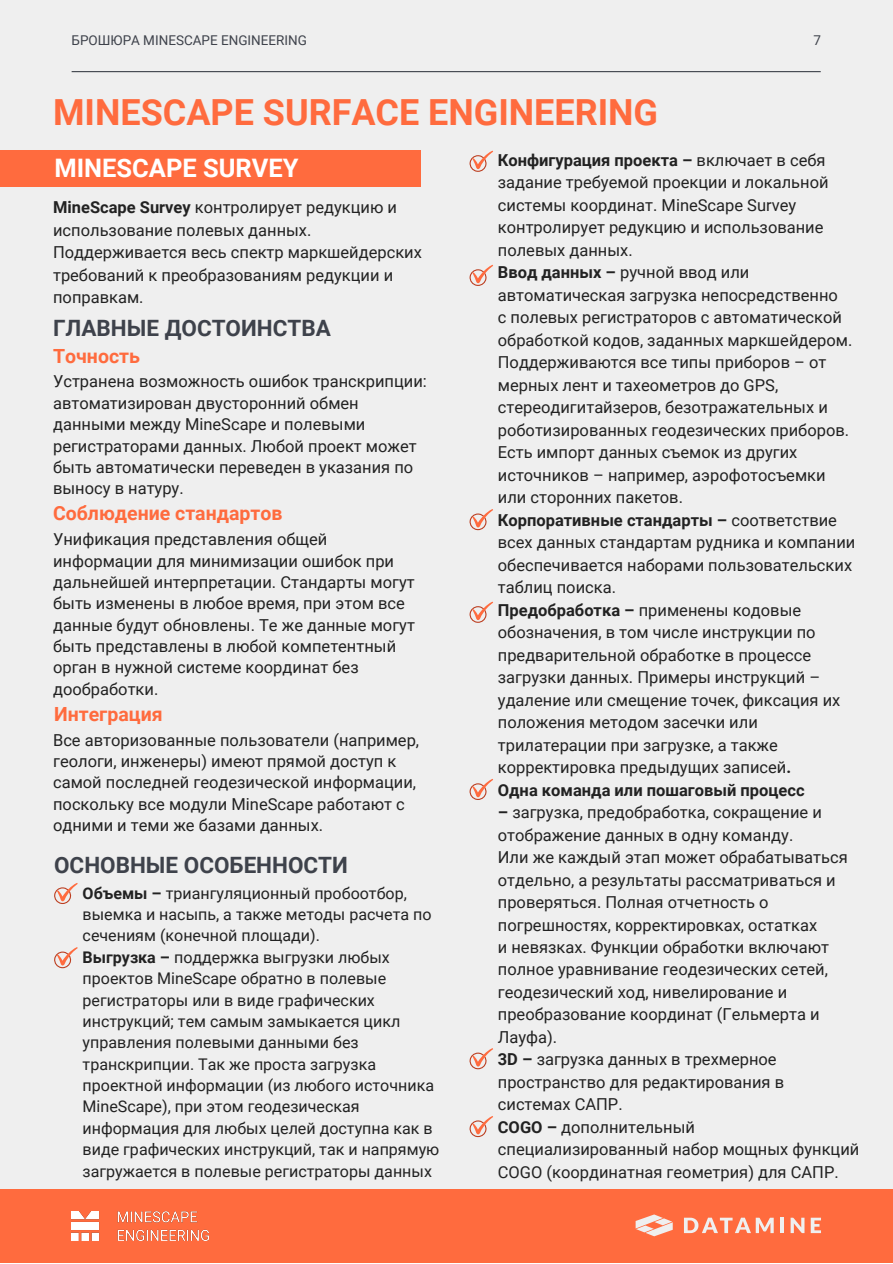
<style>
.page{position:relative;width:893px;height:1264px;background:#fff}
.page>*{position:absolute;margin:0;border:0;box-sizing:border-box;transform-origin:0 0}
.t1{font:700 36px "Roboto";color:#ff6b3e}
.t2{font:700 25.5px "Roboto";color:#fff}
.t3{font:700 22.5px "Roboto";color:#3e424b}
.t4{font:700 19.5px "Roboto";color:#ff6b3e}
.t5{font:16.5px/22.5px "Roboto";color:#222}
.t6{font:700 16.5px "Roboto";color:#222}
.t7{font:16.05px/21.3px "Roboto";color:#222}
.t8{font:13.5px "Roboto";color:#3e424b}
.s1{font-weight:700}
</style>
<div class="page">
<div style="left:0;top:0;width:892px;height:1262px;background:#efefef"></div>
<div style="left:0;top:150px;width:421px;height:37px;background:#ff6b3e"></div>
<svg style="left:469px;top:509px;width:24px;height:21px"></svg>
<svg style="left:469px;top:151px;width:24px;height:21px"></svg>
<svg style="left:469px;top:265px;width:24px;height:21px"></svg>
<svg style="left:469px;top:601px;width:24px;height:22px"></svg>
<svg style="left:469px;top:778px;width:24px;height:22px"></svg>
<svg style="left:469px;top:1048px;width:24px;height:21px"></svg>
<svg style="left:54px;top:883px;width:24px;height:21px"></svg>
<svg style="left:54px;top:947px;width:24px;height:21px"></svg>
<svg style="left:469px;top:1116px;width:24px;height:21px"></svg>
<div style="left:0;top:1189px;width:892px;height:73px;background:#ff6b3e"></div>
<svg style="left:684px;top:1217px;width:89px;height:16px"></svg>
<hr style="left:780px;top:1217px;width:4px;height:15px;background:#efefef">
<svg style="left:790px;top:1217px;width:14px;height:16px"></svg>
<svg style="left:810px;top:1217px;width:11px;height:16px"></svg>
<svg style="left:635px;top:1214px;width:37px;height:22px"></svg>
<img style="left:72px;top:1211px;width:137px;height:28px">
<hr style="left:72px;top:71px;width:748px;height:1px;background:#3e424b">
<p class="t8" style="left:72px;top:33px;width:237px">БРОШЮРА MINESCAPE ENGINEERING</p>
<p class="t8" style="left:813px;top:33px;width:9px">7</p>
<p class="t1" style="left:53px;top:92px;width:606px">MINESCAPE SURFACE ENGINEERING</p>
<p class="t2" style="left:54px;top:154px;width:245px">MINESCAPE SURVEY</p>
<p class="t5" style="left:498px;top:149px;width:329px"><span class="s1">Конфигурация проекта –</span> включает в себя задание требуемой проекции и локальной системы координат. MineScape Survey контролирует редукцию и использование полевых данных.</p>
<p class="t5" style="left:498px;top:261px;width:341px"><span class="s1">Ввод данных –</span> ручной ввод или автоматическая загрузка непосредственно</p>
<p class="t5" style="left:498px;top:306px;width:356px">с полевых регистраторов с автоматической обработкой кодов, заданных маркшейдером.<br>Поддерживаются все типы приборов – от мерных лент и тахеометров до GPS, стереодигитайзеров, безотражательных и роботизированных геодезических приборов.<br>Есть импорт данных съемок из других источников – например, аэрофотосъемки</p>
<p class="t5" style="left:498px;top:486px;width:187px">или сторонних пакетов.</p>
<p class="t5" style="left:498px;top:509px;width:359px"><span class="s1">Корпоративные стандарты –</span> соответствие всех данных стандартам рудника и компании обеспечивается наборами пользовательских таблиц поиска.</p>
<p class="t5" style="left:498px;top:598px;width:344px"><span class="s1">Предобработка –</span> применены кодовые обозначения, в том числе инструкции по предварительной обработке в процессе загрузки данных. Примеры инструкций – удаление или смещение точек, фиксация их положения методом засечки или трилатерации при загрузке, а также корректировка предыдущих записей<span class="s1">.</span></p>
<p class="t6" style="left:498px;top:780px;width:308px">Одна команда или пошаговый процесс</p>
<p class="t5" style="left:498px;top:801px;width:325px"><span class="s1">–</span> загрузка, предобработка, сокращение и отображение данных в одну команду.</p>
<p class="t5" style="left:498px;top:846px;width:351px">Или же каждый этап может обрабатываться отдельно, а результаты рассматриваться и проверяться. Полная отчетность о погрешностях, корректировках, остатках</p>
<p class="t5" style="left:498px;top:936px;width:332px">и невязках. Функции обработки включают полное уравнивание геодезических сетей, геодезический ход, нивелирование и преобразование координат (Гельмерта и Лауфа).</p>
<p class="t5" style="left:498px;top:1048px;width:288px"><span class="s1">3D –</span> загрузка данных в трехмерное пространство для редактирования в системах САПР.</p>
<p class="t5" style="left:498px;top:1115px;width:357px"><span class="s1">COGO –</span> дополнительный специализированный набор мощных функций<br>COGO (координатная геометрия) для САПР.</p>
<p class="t2" style="left:38px;top:158px;width:321px">MINESCAPE BLOCK MODEL</p>
<p class="t5" style="left:53px;top:196px;width:370px"><span class="s1">MineScape Survey</span> контролирует редукцию и использование полевых данных.<br>Поддерживается весь спектр маркшейдерских требований к преобразованиям редукции и поправкам.</p>
<p class="t3" style="left:53px;top:315px;width:279px">ГЛАВНЫЕ ДОСТОИНСТВА</p>
<p class="t4" style="left:53px;top:344px;width:88px">Точность</p>
<p class="t5" style="left:53px;top:371px;width:375px;line-height:21.3px">Устранена возможность ошибок транскрипции: автоматизирован двусторонний обмен данными между MineScape и полевыми регистраторами данных. Любой проект может быть автоматически переведен в указания по выносу в натуру.</p>
<p class="t4" style="left:53px;top:502px;width:231px">Соблюдение стандартов</p>
<p class="t5" style="left:53px;top:529px;width:363px;line-height:21.3px">Унификация представления общей информации для минимизации ошибок при дальней шей интерпретации. Стандарты могут быть изменены в любое время, при этом все данные будут обновлены. Те же данные могут быть представлены в любой компетентный орган в нужной системе координат без дообработки.</p>
<p class="t4" style="left:54px;top:702px;width:110px">Интеграция</p>
<p class="t5" style="left:53px;top:729px;width:367px;line-height:21.3px">Все авторизованные пользователи (например, геологи, инженеры) имеют прямой доступ к самой последней геодезической информации, поскольку все модули MineScape работают с одними и теми же базами данных.</p>
<p class="t3" style="left:54px;top:851px;width:295px">ОСНОВНЫЕ ОСОБЕННОСТИ</p>
<p class="t7" style="left:83px;top:882px;width:350px"><span class="s1">Объемы –</span> триангуляционный пробоотбор, выемка и насыпь, а также методы расчета по сечениям (конечной площади).</p>
<p class="t7" style="left:83px;top:946px;width:358px"><span class="s1">Выгрузка –</span> поддержка выгрузки любых проектов MineScape обратно в полевые регистраторы или в виде графических инструкций; тем самым замыкается цикл управления полевыми данными без транскрипции. Так же проста загрузка проектной информации (из любого источника MineScape), при этом геодезическая информация для любых целей доступна как в виде графических инструкций, так и напрямую загружается в полевые регистраторы данных</p>
</div>
